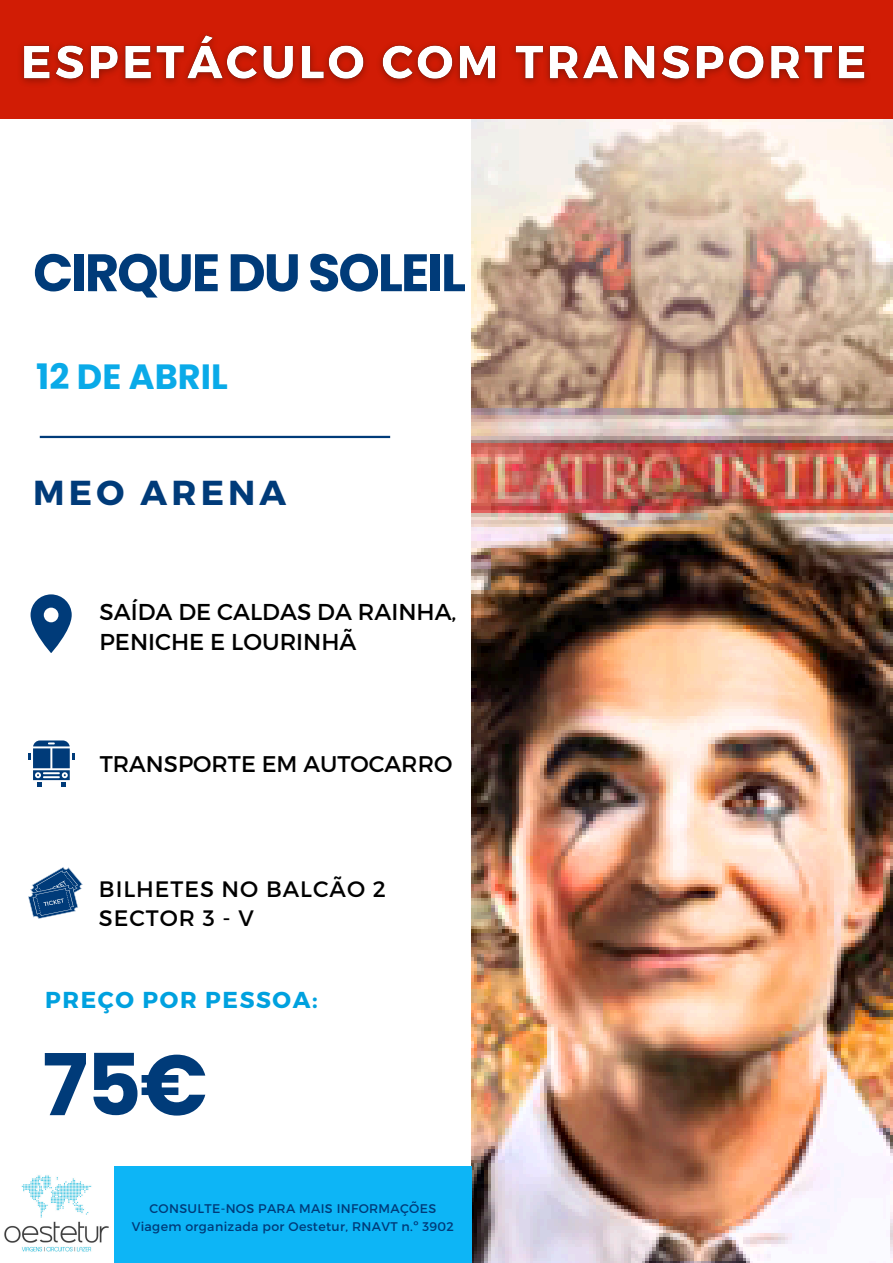
<style>
.page{position:relative;width:893px;height:1263px;background:#fff}
.page>*{position:absolute;margin:0;border:0;box-sizing:border-box;transform-origin:0 0}
.t1{font:700 85.28px "Poppins";color:#003b79}
.t2{font:700 52.65px "Poppins";letter-spacing:-.04em;color:#003b79}
.t3{font:700 35.03px "Poppins";color:#0aaae8}
.t4{font:700 34.65px "Montserrat";letter-spacing:.12em;color:#003b79}
.t5{font:700 23.02px "Montserrat";letter-spacing:.07em;color:#00a1df}
.t6{font:22.95px/29.8px "Montserrat";color:#000}
.t7{font:22.65px "Montserrat";color:#000}
.t8{font:22.35px/29px "Montserrat";letter-spacing:.045em;color:#000}
.t9{font:12.6px "Montserrat";letter-spacing:.025em;color:#003b79}
</style>
<div class="page">
<div style="left:0;top:0;width:893px;height:119px;background:#d11c05"></div>
<img style="left:471px;top:119px;width:422px;height:1144px">
<svg style="left:28px;top:867px;width:55px;height:52px"></svg>
<svg style="left:28px;top:740px;width:47px;height:47px"></svg>
<svg style="left:31px;top:594px;width:41px;height:59px"></svg>
<div style="left:0;top:1166px;width:471px;height:97px;background:#0db5f6"></div>
<img style="left:0;top:1166px;width:113px;height:97px">
<hr style="left:40px;top:436px;width:350px;height:2px;background:#003b79">
<img style="left:21px;top:35px;width:846px;height:49px">
<h4 class="t2" style="left:33px;top:236px;width:434px">CIRQUE DU SOLEIL</h4>
<h4 class="t3" style="left:36px;top:352px;width:193px">12 DE ABRIL</h4>
<h6 class="t4" style="left:33px;top:470px;width:255px">MEO ARENA</h6>
<h6 class="t6" style="left:100px;top:596px;width:358px">SAÍDA DE CALDAS DA RAINHA,<br>PENICHE E LOURINHÃ</h6>
<p class="t7" style="left:100px;top:749px;width:354px">TRANSPORTE EM AUTOCARRO</p>
<h6 class="t8" style="left:99px;top:873px;width:288px">BILHETES NO BALCÃO 2<br>SECTOR 3 - V</h6>
<p class="t5" style="left:45px;top:985px;width:274px">PREÇO POR PESSOA:</p>
<p class="t1" style="left:42px;top:1025px;width:167px">75€</p>
<h5 class="t9" style="left:149px;top:1200px;width:288px">CONSULTE-NOS PARA MAIS INFORMAÇÕES</h5>
<h1 class="t9" style="left:132px;top:1218px;width:324px">Viagem organizada por Oestetur, RNAVT n.º 3902</h1>
</div>
